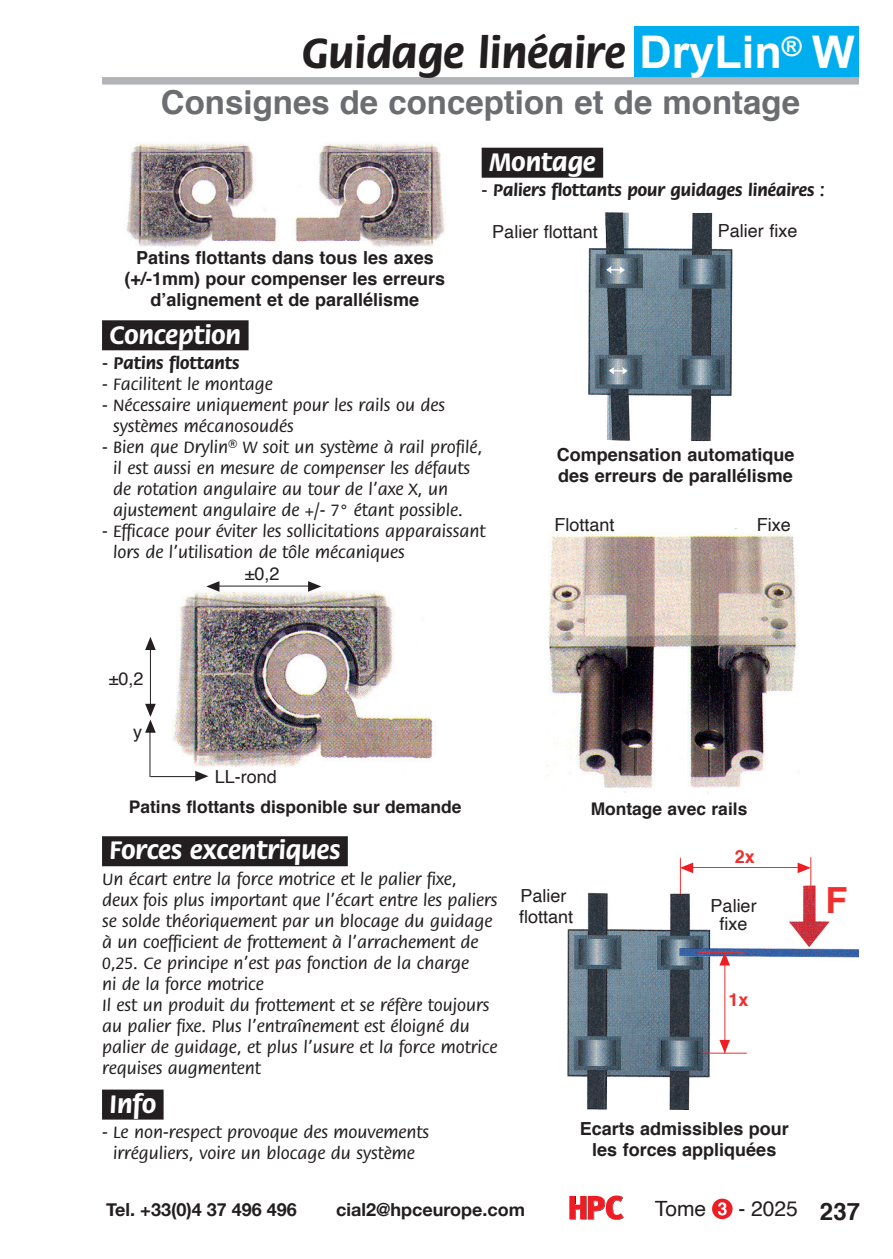
<style>
.page{position:relative;width:893px;height:1259px;background:#fff}
.page>*{position:absolute;margin:0;border:0;box-sizing:border-box;transform-origin:0 0}
.t1{font:700 45px "Flora";color:#231f20}
.t2{font:700 36px "Helvetica";color:#ee2f2d}
.t3{font:700 33px "Helvetica";color:#6c6d70}
.t4{font:700 27px "Flora";color:#fff}
.t5{font:21px "Helvetica";color:#231f20}
.t6{font:500 18px/21px "Flora";color:#231f20}
.t7{font:700 18px/21px "Helvetica";color:#231f20;text-align:center}
.t8{font:18px/21px "Helvetica";color:#231f20}
.t9{font:700 18px "Flora";color:#231f20}
.t10{font:700 18px "Helvetica Neue";color:#231f20}
.t11{font:700 18px "Helvetica";color:#ee2f2d}
.t12{font:700 17.4px "Helvetica";color:#231f20}
.s1{font-family:"Arial";color:#fff}
.s2{color:#231f20}
.s3{font-weight:700;font-size:24px}
</style>
<div class="page">
<svg style="left:569px;top:1195px;width:55px;height:25px"></svg>
<div style="left:712px;top:1198px;width:21px;height:21px;background:#ee1d23;border-radius:50%"></div>
<svg style="left:718px;top:1202px;width:9px;height:13px"></svg>
<div style="left:634px;top:26px;width:225px;height:55px;background:#00aeef"></div>
<img style="left:126px;top:142px;width:320px;height:106px">
<img style="left:546px;top:533px;width:254px;height:260px">
<div style="left:482px;top:148px;width:121px;height:30px;background:#231f20"></div>
<img style="left:588px;top:212px;width:145px;height:230px">
<div style="left:102px;top:836px;width:246px;height:30px;background:#231f20"></div>
<div style="left:102px;top:1089px;width:62px;height:30px;background:#231f20"></div>
<div style="left:102px;top:320px;width:147px;height:30px;background:#231f20"></div>
<div style="left:102px;top:77px;width:757px;height:8px;background:#b2b3b7"></div>
<img style="left:146px;top:581px;width:287px;height:193px">
<hr style="left:211px;top:585px;width:104px;height:1px;background:#231f20">
<hr style="left:150px;top:643px;width:1px;height:69px;background:#231f20">
<hr style="left:150px;top:776px;width:54px;height:1px;background:#231f20">
<hr style="left:149px;top:723px;width:1px;height:54px;background:#231f20">
<svg style="left:308px;top:581px;width:13px;height:11px"></svg>
<svg style="left:206px;top:581px;width:13px;height:11px"></svg>
<svg style="left:145px;top:637px;width:11px;height:13px"></svg>
<svg style="left:145px;top:704px;width:11px;height:29px"></svg>
<svg style="left:195px;top:771px;width:13px;height:10px"></svg>
<img style="left:567px;top:880px;width:292px;height:230px">
<hr style="left:680px;top:857px;width:1px;height:37px;background:#ee2f2d">
<hr style="left:810px;top:857px;width:1px;height:36px;background:#ee2f2d">
<hr style="left:686px;top:867px;width:118px;height:1px;background:#ee2f2d">
<hr style="left:700px;top:1052px;width:47px;height:1px;background:#ee2f2d">
<hr style="left:698px;top:951px;width:47px;height:1px;background:#ee2f2d">
<hr style="left:724px;top:956px;width:1px;height:97px;background:#ee2f2d">
<svg style="left:798px;top:862px;width:13px;height:11px"></svg>
<svg style="left:680px;top:862px;width:13px;height:11px"></svg>
<svg style="left:719px;top:952px;width:11px;height:13px"></svg>
<svg style="left:719px;top:1040px;width:11px;height:13px"></svg>
<h1 class="t1" style="left:302px;top:29px;width:554px">Guidage linéaire <span class="s1">DryLin</span><sup>®</sup> <span class="s1">W</span></h1>
<h3 class="t3" style="left:161px;top:76px;width:640px">Consignes de conception et de montage</h3>
<p class="t7" style="left:125px;top:248px;width:322px">Patins flottants dans tous les axes (+/-1mm) pour compenser les erreurs d’alignement et de parallélisme</p>
<h3 class="t4" style="left:482px;top:147px;width:123px"><span class="s2">.</span>Montage<span class="s2">.</span></h3>
<p class="t9" style="left:481px;top:180px;width:345px">- Paliers flottants pour guidages linéaires :</p>
<p class="t8" style="left:492px;top:221px;width:107px">Palier flottant</p>
<p class="t8" style="left:718px;top:221px;width:81px">Palier fixe</p>
<h3 class="t4" style="left:102px;top:320px;width:148px"><span class="s2">.</span>Conception<span class="s2">.</span></h3>
<p class="t9" style="left:102px;top:353px;width:139px">- Patins flottants</p>
<p class="t6" style="left:102px;top:374px;width:172px">- Facilitent le montage</p>
<p class="t6" style="left:113px;top:395px;width:334px;text-indent:-11px">- Nécessaire uniquement pour les rails ou des systèmes mécanosoudés</p>
<p class="t6" style="left:113px;top:437px;width:371px;text-indent:-11px">- Bien que Drylin® W soit un système à rail profilé, il est aussi en mesure de compenser les défauts de rotation angulaire au tour de l’axe X, un ajustement angulaire de +/- 7° étant possible.</p>
<p class="t6" style="left:113px;top:521px;width:374px;text-indent:-11px">- Efficace pour éviter les sollicitations apparaissant lors de l’utilisation de tôle mécaniques</p>
<p class="t8" style="left:245px;top:564px;width:36px">±0,2</p>
<p class="t7" style="left:557px;top:444px;width:239px;text-align:left">Compensation automatique des erreurs de parallélisme</p>
<p class="t8" style="left:554px;top:514px;width:62px">Flottant</p>
<p class="t8" style="left:757px;top:514px;width:36px">Fixe</p>
<p class="t8" style="left:108px;top:668px;width:36px">±0,2</p>
<p class="t8" style="left:133px;top:721px;width:10px">y</p>
<p class="t8" style="left:215px;top:766px;width:64px">LL-rond</p>
<p class="t12" style="left:129px;top:792px;width:334px">Patins flottants disponible sur demande</p>
<p class="t12" style="left:591px;top:794px;width:158px">Montage avec rails</p>
<h3 class="t4" style="left:102px;top:836px;width:247px"><span class="s2">.</span>Forces excentriques<span class="s2">.</span></h3>
<p class="t6" style="left:102px;top:869px;width:397px">Un écart entre la force motrice et le palier fixe,<br>deux fois plus important que l’écart entre les paliers se solde théoriquement par un blocage du guidage à un coefficient de frottement à l’arrachement de 0,25. Ce principe n’est pas fonction de la charge<br>ni de la force motrice<br>Il est un produit du frottement et se réfère toujours au palier fixe. Plus l’entraînement est éloigné du palier de guidage, et plus l’usure et la force motrice requises augmentent</p>
<h3 class="t4" style="left:102px;top:1089px;width:63px"><span class="s2">.</span>Info<span class="s2">.</span></h3>
<p class="t6" style="left:102px;top:1122px;width:329px;text-align:center">- Le non-respect provoque des mouvements irréguliers, voire un blocage du système</p>
<p class="t7" style="left:580px;top:1118px;width:211px">Ecarts admissibles pour les forces appliquées</p>
<p class="t11" style="left:735px;top:842px;width:22px">2x</p>
<p class="t8" style="left:519px;top:886px;width:56px">Palier flottant</p>
<p class="t8" style="left:711px;top:897px;width:48px;line-height:18px;text-align:center">Palier fixe</p>
<p class="t11" style="left:729px;top:985px;width:22px">1x</p>
<h2 class="t2" style="left:826px;top:871px;width:23px">F</h2>
<p class="t10" style="left:106px;top:1196px;width:192px">Tel. +33(0)4 37 496 496</p>
<p class="t10" style="left:336px;top:1196px;width:191px">cial2@hpceurope.com</p>
<p class="t5" style="left:655px;top:1192px;width:53px">Tome</p>
<p class="t5" style="left:738px;top:1192px;width:123px">- 2025 <span class="s3">237</span></p>
</div>
